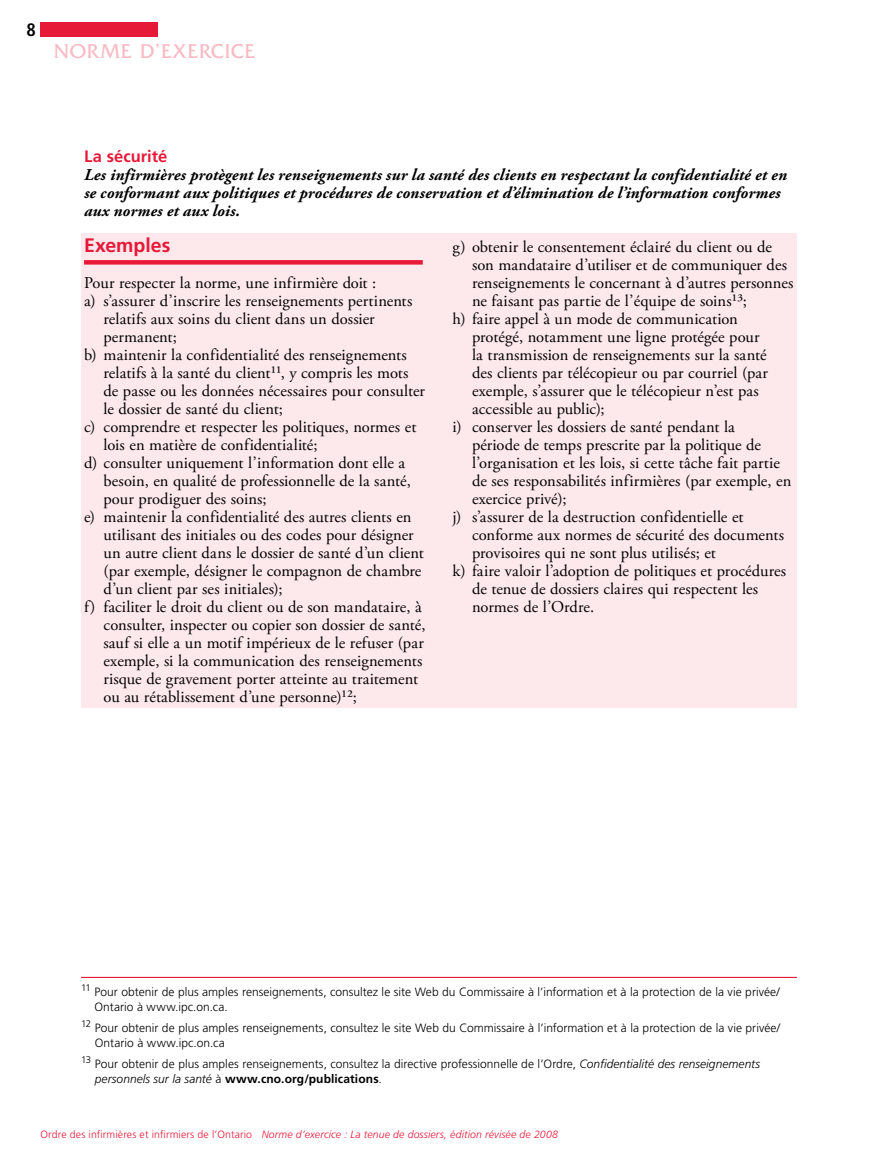
<style>
.page{position:relative;width:878px;height:1161px;background:#fff}
.page>*{position:absolute;margin:0;border:0;box-sizing:border-box;transform-origin:0 0}
.t1{font:21px "Friz Quadrata Std";letter-spacing:.045em;color:#f8bac4}
.t2{font:700 19.5px "Frutiger LT Std";color:#e71939}
.t3{font:700 condensed 18px "Frutiger LT Std";color:#000}
.t4{font:16.5px "Adobe Garamond Pro";color:#000}
.t5{font:italic 700 16.5px/18px "Adobe Garamond Pro";letter-spacing:.005em;color:#000}
.t6{font:700 16.5px "Frutiger LT Std";color:#e71939}
.t7{font:300 12px/15px "Frutiger LT Std";color:#000}
.t8{font:italic 300 10.5px "Frutiger LT Std";letter-spacing:.015em;color:#e71939}
.t9{font:300 9.6px "Frutiger LT Std";color:#000}
.s1{font-style:italic}
.s2{font-weight:700}
.s3{font-style:normal}
</style>
<div class="page">
<div style="left:40px;top:22px;width:118px;height:15px;background:#e71939"></div>
<div style="left:81px;top:233px;width:715px;height:475px;background:#fde8eb"></div>
<div style="left:84px;top:260px;width:339px;height:5px;background:#e71939"></div>
<hr style="left:81px;top:977px;width:715px;height:1px;background:#e71939">
<p class="t3" style="left:27px;top:19px;width:11px">8</p>
<p class="t1" style="left:54px;top:39px;width:203px">NORME D’EXERCICE</p>
<p class="t6" style="left:84px;top:147px;width:85px">La sécurité</p>
<p class="t5" style="left:84px;top:166px;width:704px">Les infirmières protègent les renseignements sur la santé des clients en respectant la confidentialité et en se conformant aux politiques et procédures de conservation et d’élimination de l’information conformes aux normes et aux lois.</p>
<p class="t2" style="left:84px;top:234px;width:88px">Exemples</p>
<p class="t4" style="left:84px;top:273px;width:294px">Pour respecter la norme, une infirmière doit :</p>
<p class="t4" style="left:84px;top:291px;width:330px">a) s’assurer d’inscrire les renseignements pertinents</p>
<p class="t4" style="left:104px;top:309px;width:272px">relatifs aux soins du client dans un dossier</p>
<p class="t4" style="left:104px;top:327px;width:75px">permanent;</p>
<p class="t4" style="left:84px;top:345px;width:324px">b) maintenir la confidentialité des renseignements</p>
<p class="t4" style="left:104px;top:363px;width:306px">relatifs à la santé du client11, y compris les mots</p>
<p class="t4" style="left:104px;top:381px;width:323px">de passe ou les données nécessaires pour consulter</p>
<p class="t4" style="left:104px;top:399px;width:181px">le dossier de santé du client;</p>
<p class="t4" style="left:84px;top:417px;width:334px">c) comprendre et respecter les politiques, normes et</p>
<p class="t4" style="left:104px;top:435px;width:215px">lois en matière de confidentialité;</p>
<p class="t4" style="left:84px;top:453px;width:323px">d) consulter uniquement l’information dont elle a</p>
<p class="t4" style="left:104px;top:471px;width:309px">besoin, en qualité de professionnelle de la santé,</p>
<p class="t4" style="left:104px;top:489px;width:164px">pour prodiguer des soins;</p>
<p class="t4" style="left:84px;top:507px;width:329px">e) maintenir la confidentialité des autres clients en</p>
<p class="t4" style="left:104px;top:525px;width:312px">utilisant des initiales ou des codes pour désigner</p>
<p class="t4" style="left:104px;top:543px;width:322px">un autre client dans le dossier de santé d’un client</p>
<p class="t4" style="left:104px;top:561px;width:319px">(par exemple, désigner le compagnon de chambre</p>
<p class="t4" style="left:104px;top:579px;width:180px">d’un client par ses initiales);</p>
<p class="t4" style="left:84px;top:597px;width:339px">f) faciliter le droit du client ou de son mandataire, à</p>
<p class="t4" style="left:104px;top:615px;width:323px">consulter, inspecter ou copier son dossier de santé,</p>
<p class="t4" style="left:104px;top:633px;width:322px">sauf si elle a un motif impérieux de le refuser (par</p>
<p class="t4" style="left:104px;top:651px;width:320px">exemple, si la communication des renseignements</p>
<p class="t4" style="left:104px;top:669px;width:316px">risque de gravement porter atteinte au traitement</p>
<p class="t4" style="left:104px;top:687px;width:255px">ou au rétablissement d’une personne)1 2;</p>
<p class="t4" style="left:452px;top:237px;width:321px">g) obtenir le consentement éclairé du client ou de</p>
<p class="t4" style="left:472px;top:255px;width:316px">son mandataire d’utiliser et de communiquer des</p>
<p class="t4" style="left:472px;top:273px;width:323px">renseignements le concernant à d’autres personnes</p>
<p class="t4" style="left:472px;top:291px;width:276px">ne faisant pas partie de l’équipe de soins13;</p>
<p class="t4" style="left:452px;top:309px;width:287px">h) faire appel à un mode de communication</p>
<p class="t4" style="left:472px;top:327px;width:289px">protégé, notamment une ligne protégée pour</p>
<p class="t4" style="left:472px;top:345px;width:296px">la transmission de renseignements sur la santé</p>
<p class="t4" style="left:472px;top:363px;width:297px">des clients par télécopieur ou par courriel (par</p>
<p class="t4" style="left:472px;top:381px;width:288px">exemple, s’assurer que le télécopieur n’est pas</p>
<p class="t4" style="left:472px;top:399px;width:134px">accessible au public);</p>
<p class="t4" style="left:452px;top:417px;width:284px">i) conserver les dossiers de santé pendant la</p>
<p class="t4" style="left:472px;top:435px;width:290px">période de temps prescrite par la politique de</p>
<p class="t4" style="left:472px;top:453px;width:309px">l’organisation et les lois, si cette tâche fait partie</p>
<p class="t4" style="left:472px;top:471px;width:321px">de ses responsabilités infirmières (par exemple, en</p>
<p class="t4" style="left:472px;top:489px;width:96px">exercice privé);</p>
<p class="t4" style="left:452px;top:507px;width:293px">j) s’assurer de la destruction confidentielle et</p>
<p class="t4" style="left:472px;top:525px;width:313px">conforme aux normes de sécurité des documents</p>
<p class="t4" style="left:472px;top:543px;width:245px">provisoires qui ne sont plus utilisés; et</p>
<p class="t4" style="left:452px;top:561px;width:335px">k) faire valoir l’adoption de politiques et procédures</p>
<p class="t4" style="left:472px;top:579px;width:287px">de tenue de dossiers claires qui respectent les</p>
<p class="t4" style="left:472px;top:597px;width:124px">normes de l’Ordre.</p>
<p class="t9" style="left:81px;top:982px;width:11px">11</p>
<p class="t7" style="left:94px;top:985px;width:687px">Pour obtenir de plus amples renseignements, consultez le site Web du Commissaire à l’information et à la protection de la vie privée/<br>Ontario à www.ipc.on.ca.</p>
<p class="t9" style="left:81px;top:1018px;width:12px">12</p>
<p class="t7" style="left:95px;top:1021px;width:687px">Pour obtenir de plus amples renseignements, consultez le site Web du Commissaire à l’information et à la protection de la vie privée/<br>Ontario à www.ipc.on.ca</p>
<p class="t9" style="left:81px;top:1054px;width:12px">13</p>
<p class="t7" style="left:95px;top:1057px;width:666px">Pour obtenir de plus amples renseignements, consultez la directive professionnelle de l’Ordre, <span class="s1">Confidentialité des renseignements personnels sur la santé</span> à <span class="s2">www.cno.org/publications</span>.</p>
<p class="t8" style="left:40px;top:1128px;width:519px"><span class="s3">Ordre des infirmières et infirmiers de l’Ontario</span> Norme d’exercice : La tenue de dossiers, édition révisée de 2008</p>
</div>
